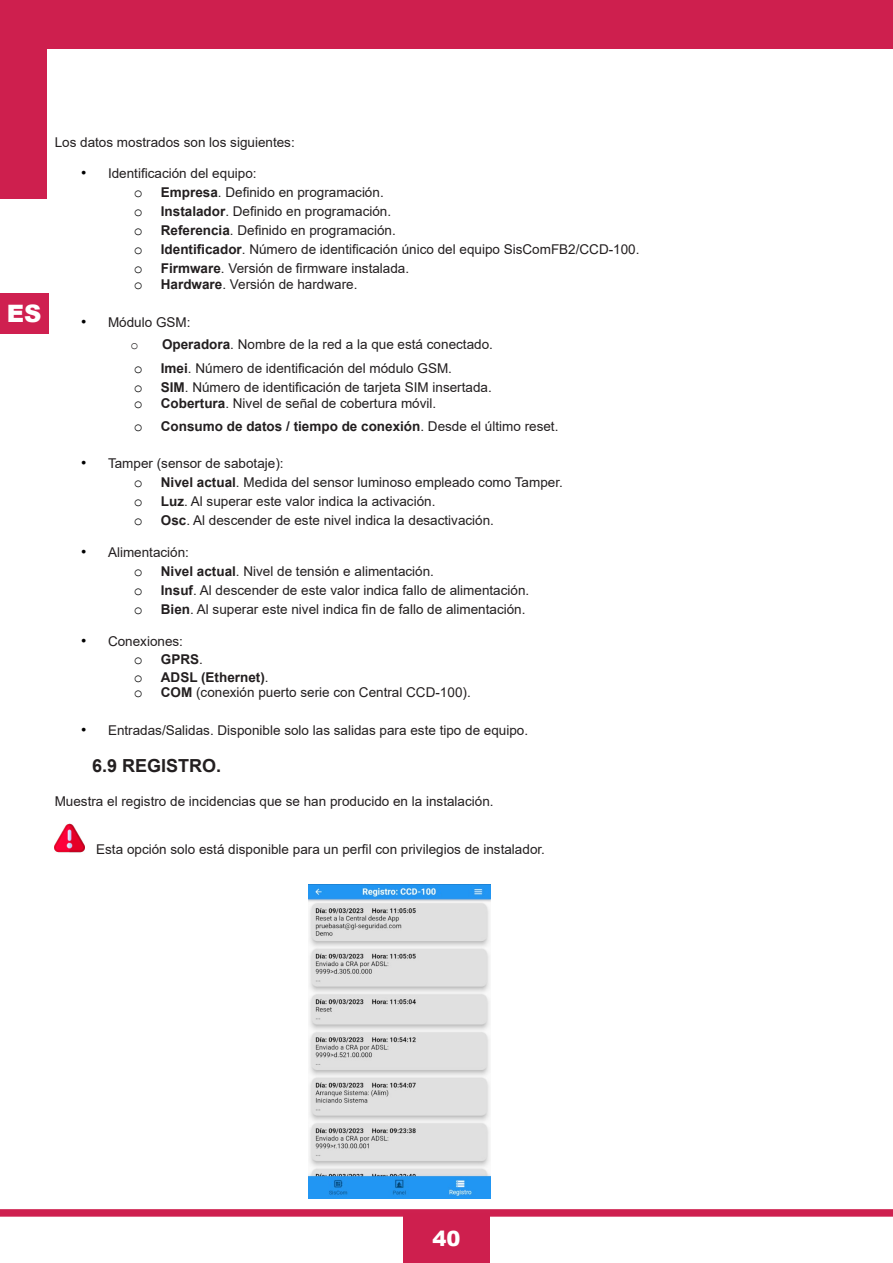
<style>
.page{position:relative;width:893px;height:1263px;background:#fff}
.page>*{position:absolute;margin:0;border:0;box-sizing:border-box;transform-origin:0 0}
.t1{font:900 24px "Arial";color:#fff}
.t2{font:900 21px "Arial";color:#fff}
.Subtitulo{font:700 18px "Arial";color:#231f20}
.Texto{font:13.5px "Arial";color:#231f20}
.t3{font:700 13.5px "Arial";color:#231f20}
.Texto-2{font:13.5px "Courier New";color:#231f20}
.s1{font-size:15px;color:#000}
.s2{font-family:"Courier New";font-size:15px;color:#000}
.s3{font-weight:700}
.s4{font-family:"Courier New";font-weight:400;font-size:15px;color:#000}
.s5{font-weight:400}
</style>
<div class="page">
<div style="left:0;top:293px;width:48px;height:40px;background:#cf2050"></div>
<div style="left:17px;top:0;width:876px;height:48px;background:#ce1f4e"></div>
<div style="left:0;top:0;width:47px;height:198px;background:#ce1f4e"></div>
<div style="left:0;top:1209px;width:893px;height:8px;background:#ce204f"></div>
<div style="left:403px;top:1213px;width:87px;height:50px;background:#ce1f4e"></div>
<img style="left:54px;top:823px;width:31px;height:30px">
<img style="left:309px;top:884px;width:181px;height:314px">
<h1 class="t1" style="left:7px;top:296px;width:36px">ES</h1>
<p class="Texto" style="left:55px;top:133px;width:242px">Los datos mostrados son los siguientes:</p>
<p class="Texto" style="left:81px;top:164px;width:177px"><span class="s1">•</span> Identificación del equipo:</p>
<p class="Texto" style="left:134px;top:183px;width:251px"><span class="s2">o</span> <span class="s3">Empresa</span>. Definido en programación.</p>
<p class="Texto" style="left:134px;top:202px;width:259px"><span class="s2">o</span> <span class="s3">Instalador</span>. Definido en programación.</p>
<p class="Texto" style="left:134px;top:221px;width:263px"><span class="s2">o</span> <span class="s3">Referencia</span>. Definido en programación.</p>
<p class="Texto" style="left:134px;top:240px;width:507px"><span class="s2">o</span> <span class="s3">Identificador</span>. Número de identificación único del equipo SisComFB2/CCD-100.</p>
<p class="Texto" style="left:134px;top:258px;width:277px"><span class="s2">o</span> <span class="s3">Firmware</span>. Versión de firmware instalada.</p>
<p class="Texto" style="left:134px;top:275px;width:225px"><span class="s2">o</span> <span class="s3">Hardware</span>. Versión de hardware.</p>
<p class="Texto" style="left:81px;top:313px;width:111px"><span class="s1">•</span> Módulo GSM:</p>
<p class="Texto-2" style="left:131px;top:336px;width:10px">o</p>
<p class="Texto" style="left:162px;top:335px;width:332px"><span class="s3">Operadora</span>. Nombre de la red a la que está conectado.</p>
<p class="Texto" style="left:134px;top:359px;width:320px"><span class="s2">o</span> <span class="s3">Imei</span>. Número de identificación del módulo GSM.</p>
<p class="Texto" style="left:134px;top:378px;width:359px"><span class="s2">o</span> <span class="s3">SIM</span>. Número de identificación de tarjeta SIM insertada.</p>
<p class="Texto" style="left:134px;top:394px;width:304px"><span class="s2">o</span> <span class="s3">Cobertura</span>. Nivel de señal de cobertura móvil.</p>
<p class="t3" style="left:134px;top:416px;width:426px"><span class="s4">o</span> Consumo de datos / tiempo de conexión<span class="s5">. Desde el último reset.</span></p>
<p class="Texto" style="left:81px;top:454px;width:204px"><span class="s1">•</span> Tamper (sensor de sabotaje):</p>
<p class="Texto" style="left:134px;top:473px;width:430px"><span class="s2">o</span> <span class="s3">Nivel actual</span>. Medida del sensor luminoso empleado como Tamper.</p>
<p class="Texto" style="left:134px;top:492px;width:303px"><span class="s2">o</span> <span class="s3">Luz</span>. Al superar este valor indica la activación.</p>
<p class="Texto" style="left:134px;top:511px;width:362px"><span class="s2">o</span> <span class="s3">Osc</span>. Al descender de este nivel indica la desactivación.</p>
<p class="Texto" style="left:81px;top:543px;width:110px"><span class="s1">•</span> Alimentación:</p>
<p class="Texto" style="left:134px;top:562px;width:302px"><span class="s2">o</span> <span class="s3">Nivel actual</span>. Nivel de tensión e alimentación.</p>
<p class="Texto" style="left:134px;top:581px;width:397px"><span class="s2">o</span> <span class="s3">Insuf</span>. Al descender de este valor indica fallo de alimentación.</p>
<p class="Texto" style="left:134px;top:600px;width:393px"><span class="s2">o</span> <span class="s3">Bien</span>. Al superar este nivel indica fin de fallo de alimentación.</p>
<p class="Texto" style="left:81px;top:632px;width:104px"><span class="s1">•</span> Conexiones:</p>
<p class="t3" style="left:134px;top:650px;width:71px"><span class="s4">o</span> GPRS<span class="s5">.</span></p>
<p class="t3" style="left:134px;top:668px;width:136px"><span class="s4">o</span> ADSL (Ethernet)<span class="s5">.</span></p>
<p class="Texto" style="left:134px;top:683px;width:338px"><span class="s2">o</span> <span class="s3">COM</span> (conexión puerto serie con Central CCD-100).</p>
<p class="Texto" style="left:81px;top:720px;width:449px"><span class="s1">•</span> Entradas/Salidas. Disponible solo las salidas para este tipo de equipo.</p>
<p class="Subtitulo" style="left:92px;top:753px;width:131px">6.9 REGISTRO.</p>
<p class="Texto" style="left:55px;top:791px;width:440px">Muestra el registro de incidencias que se han producido en la instalación.</p>
<p class="Texto" style="left:96px;top:840px;width:450px">Esta opción solo está disponible para un perfil con privilegios de instalador.</p>
<h2 class="t2" style="left:432px;top:1223px;width:30px">40</h2>
</div>
